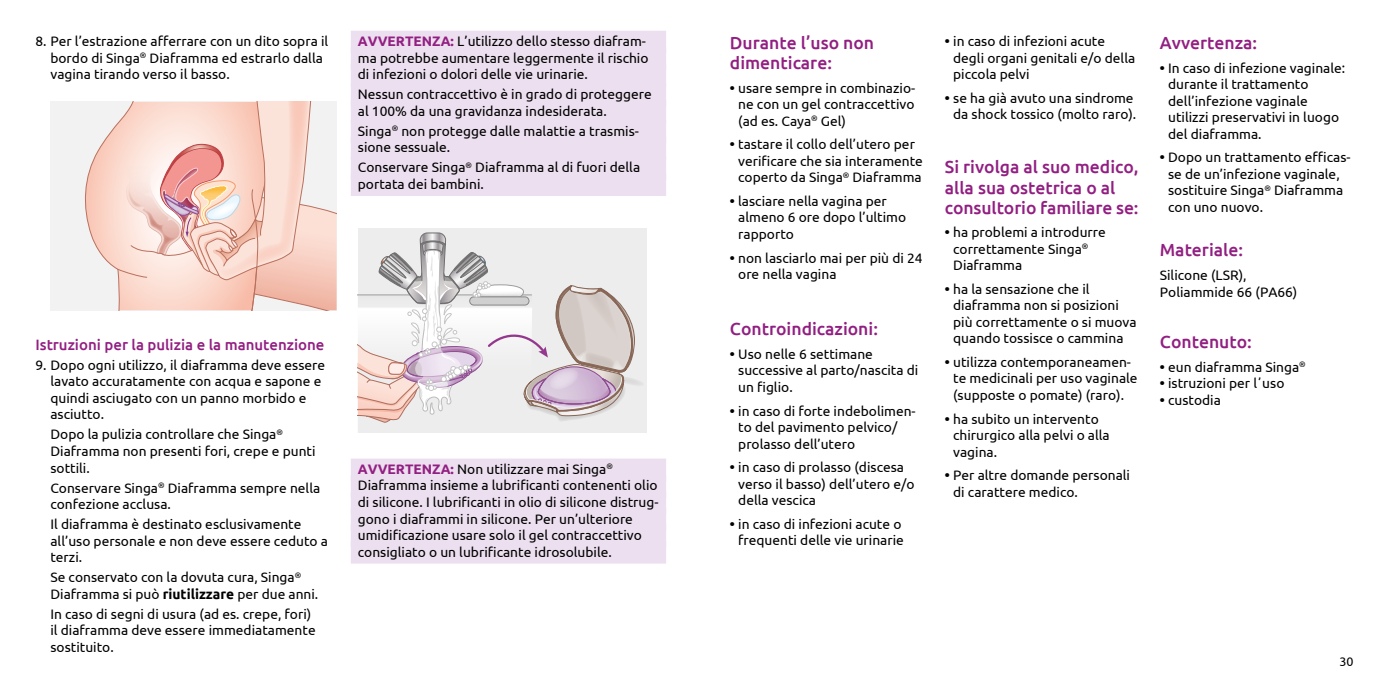
<style>
.page{position:relative;width:1389px;height:695px;background:#fff}
.page>*{position:absolute;margin:0;border:0;box-sizing:border-box;transform-origin:0 0}
.Headline{font:500 17.5px/20px "Ubuntu";color:#921f82}
.Fließtext{font:500 15px "Ubuntu";color:#921f82}
.Fließtext-2{font:13.75px/16.5px "Ubuntu";color:#000}
.Headline-2{font:13.75px/16.5px "Ubuntu";color:#000}
.t1{font:12.5px "Ubuntu";color:#000}
.s1{font-weight:700;color:#921f82}
.s2{font-weight:700}
</style>
<div class="page">
<div style="left:50px;top:102px;width:287px;height:208px;background:#ededed"></div>
<svg style="left:85px;top:102px;width:252px;height:208px"></svg>
<div style="left:351px;top:31px;width:315px;height:22px;background:#ecdfef"></div>
<div style="left:351px;top:47px;width:315px;height:23px;background:#ecdfef"></div>
<div style="left:351px;top:64px;width:315px;height:22px;background:#ecdfef"></div>
<div style="left:351px;top:84px;width:315px;height:22px;background:#ecdfef"></div>
<div style="left:351px;top:100px;width:315px;height:23px;background:#ecdfef"></div>
<div style="left:351px;top:120px;width:315px;height:23px;background:#ecdfef"></div>
<div style="left:351px;top:137px;width:315px;height:22px;background:#ecdfef"></div>
<div style="left:351px;top:157px;width:315px;height:22px;background:#ecdfef"></div>
<div style="left:351px;top:173px;width:315px;height:23px;background:#ecdfef"></div>
<div style="left:351px;top:458px;width:315px;height:23px;background:#ecdfef"></div>
<div style="left:351px;top:475px;width:315px;height:22px;background:#ecdfef"></div>
<div style="left:351px;top:491px;width:315px;height:23px;background:#ecdfef"></div>
<div style="left:351px;top:508px;width:315px;height:22px;background:#ecdfef"></div>
<div style="left:351px;top:524px;width:315px;height:23px;background:#ecdfef"></div>
<div style="left:351px;top:541px;width:315px;height:22px;background:#ecdfef"></div>
<div style="left:358px;top:228px;width:288px;height:205px;background:#ededed"></div>
<svg style="left:358px;top:232px;width:283px;height:191px"></svg>
<p class="Fließtext-2" style="left:50px;top:33px;width:279px;text-indent:-15px">8. Per l’estrazione afferrare con un dito sopra il bordo di Singa<sup>®</sup> Diaframma ed estrarlo dalla vagina tirando verso il basso.</p>
<p class="Fließtext-2" style="left:358px;top:33px;width:289px"><span class="s1">AVVERTENZA:</span> L’utilizzo dello stesso diafram‑</p>
<p class="Fließtext-2" style="left:358px;top:49px;width:292px">ma potrebbe aumentare leggermente il rischio</p>
<p class="Fließtext-2" style="left:358px;top:66px;width:232px">di infezioni o dolori delle vie urinarie.</p>
<p class="Fließtext-2" style="left:358px;top:86px;width:295px">Nessun contraccettivo è in grado di proteggere</p>
<p class="Fließtext-2" style="left:358px;top:102px;width:250px">al 100% da una gravidanza indesiderata.</p>
<p class="Fließtext-2" style="left:358px;top:122px;width:282px">Singa<sup>®</sup> non protegge dalle malattie a trasmis‑</p>
<p class="Fließtext-2" style="left:358px;top:139px;width:94px">sione sessuale.</p>
<p class="Fließtext-2" style="left:358px;top:159px;width:284px">Conservare Singa<sup>®</sup> Diaframma al di fuori della</p>
<p class="Fließtext-2" style="left:358px;top:175px;width:127px">portata dei bambini.</p>
<p class="Fließtext" style="left:35px;top:335px;width:291px">Istruzioni per la pulizia e la manutenzione</p>
<p class="Fließtext-2" style="left:50px;top:356px;width:276px;text-indent:-15px">9. Dopo ogni utilizzo, il diaframma deve essere lavato accuratamente con acqua e sapone e quindi asciugato con un panno morbido e asciutto.</p>
<p class="Fließtext-2" style="left:50px;top:426px;width:267px">Dopo la pulizia controllare che Singa<sup>®<br></sup>Diaframma non presenti fori, crepe e punti sottili.</p>
<p class="Fließtext-2" style="left:50px;top:479px;width:271px">Conservare Singa<sup>®</sup> Diaframma sempre nella confezione acclusa.</p>
<p class="Fließtext-2" style="left:50px;top:515px;width:279px">Il diaframma è destinato esclusivamente all’uso personale e non deve essere ceduto a terzi.</p>
<p class="Fließtext-2" style="left:50px;top:568px;width:269px">Se conservato con la dovuta cura, Singa<sup>®<br></sup>Diaframma si può <span class="s2">riutilizzare</span> per due anni.</p>
<p class="Fließtext-2" style="left:50px;top:605px;width:267px">In caso di segni di usura (ad es. crepe, fori) il diaframma deve essere immediatamente sostituito.</p>
<p class="Fließtext-2" style="left:358px;top:460px;width:257px"><span class="s1">AVVERTENZA:</span> Non utilizzare mai Singa<sup>®</sup></p>
<p class="Fließtext-2" style="left:358px;top:477px;width:301px">Diaframma insieme a lubrificanti contenenti olio</p>
<p class="Fließtext-2" style="left:358px;top:493px;width:301px">di silicone. I lubrificanti in olio di silicone distrug‑</p>
<p class="Fließtext-2" style="left:358px;top:510px;width:277px">gono i diaframmi in silicone. Per un’ulteriore</p>
<p class="Fließtext-2" style="left:358px;top:526px;width:286px">umidificazione usare solo il gel contraccettivo</p>
<p class="Fließtext-2" style="left:358px;top:543px;width:255px">consigliato o un lubrificante idrosolubile.</p>
<p class="Headline" style="left:730px;top:32px;width:146px">Durante l’uso non dimenticare:</p>
<p class="Fließtext-2" style="left:738px;top:79px;width:179px;text-align:justify;text-indent:-8px"><span class="s2">•</span> usare sempre in combinazio&shy;ne con un gel contraccettivo (ad es. Caya<sup>®</sup> Gel)</p>
<p class="Fließtext-2" style="left:738px;top:136px;width:186px;text-indent:-8px"><span class="s2">•</span> tastare il collo dell’utero per verificare che sia interamente coperto da Singa<sup>®</sup> Diaframma</p>
<p class="Fließtext-2" style="left:738px;top:192px;width:170px;text-indent:-8px"><span class="s2">•</span> lasciare nella vagina per almeno 6 ore dopo l’ultimo rapporto</p>
<p class="Fließtext-2" style="left:738px;top:249px;width:186px;text-indent:-8px"><span class="s2">•</span> non lasciarlo mai per più di 24 ore nella vagina</p>
<p class="Headline" style="left:730px;top:318px;width:150px">Controindicazioni:</p>
<p class="Fließtext-2" style="left:738px;top:345px;width:182px;text-indent:-8px"><span class="s2">•</span> Uso nelle 6 settimane successive al parto/nascita di un figlio.</p>
<p class="Fließtext-2" style="left:738px;top:402px;width:179px;text-indent:-8px"><span class="s2">•</span> in caso di forte indebolimen&shy;to del pavimento pelvico/ prolasso dell’utero</p>
<p class="Fließtext-2" style="left:738px;top:458px;width:178px;text-indent:-8px"><span class="s2">•</span> in caso di prolasso (discesa verso il basso) dell’utero e/o della vescica</p>
<p class="Fließtext-2" style="left:730px;top:515px;width:175px;text-align:right"><span class="s2">•</span> in caso di infezioni acute o frequenti delle vie urinarie</p>
<p class="Fließtext-2" style="left:953px;top:33px;width:184px;text-indent:-8px"><span class="s2">•</span> in caso di infezioni acute degli organi genitali e/o della piccola pelvi</p>
<p class="Fließtext-2" style="left:945px;top:89px;width:193px;text-align:right"><span class="s2">•</span> se ha già avuto una sindrome da shock tossico (molto raro).</p>
<p class="Headline" style="left:945px;top:157px;width:195px">Si rivolga al suo medico, alla sua ostetrica o al consultorio familiare se:</p>
<p class="Fließtext-2" style="left:953px;top:223px;width:154px;text-indent:-8px"><span class="s2">•</span> ha problemi a introdurre correttamente Singa<sup>®<br></sup>Diaframma</p>
<p class="Fließtext-2" style="left:953px;top:280px;width:185px;text-indent:-8px"><span class="s2">•</span> ha la sensazione che il diaframma non si posizioni più correttamente o si muova quando tossisce o cammina</p>
<p class="Fließtext-2" style="left:953px;top:353px;width:186px;text-indent:-8px"><span class="s2">•</span> utilizza contemporaneamen&shy;te medicinali per uso vaginale (supposte o pomate) (raro).</p>
<p class="Fließtext-2" style="left:953px;top:410px;width:158px;text-indent:-8px"><span class="s2">•</span> ha subito un intervento chirurgico alla pelvi o alla vagina.</p>
<p class="Fließtext-2" style="left:953px;top:466px;width:178px;text-indent:-8px"><span class="s2">•</span> Per altre domande personali di carattere medico.</p>
<p class="Headline" style="left:1160px;top:32px;width:99px">Avvertenza:</p>
<p class="Fließtext-2" style="left:1168px;top:59px;width:179px;text-indent:-8px"><span class="s2">•</span> In caso di infezione vaginale: durante il trattamento dell’infezione vaginale utilizzi preservativi in luogo del diaframma.</p>
<p class="Fließtext-2" style="left:1168px;top:149px;width:184px;text-indent:-8px"><span class="s2">•</span> Dopo un trattamento efficas&shy;se de un’infezione vaginale, sostituire Singa<sup>®</sup> Diaframma con uno nuovo.</p>
<p class="Headline" style="left:1160px;top:239px;width:85px">Materiale:</p>
<p class="Headline-2" style="left:1160px;top:266px;width:139px">Silicone (LSR),<br>Poliammide 66 (PA66)</p>
<p class="Headline" style="left:1160px;top:331px;width:94px">Contenuto:</p>
<p class="Fließtext-2" style="left:1160px;top:358px;width:147px"><span class="s2">•</span> eun diaframma Singa<sup>®</sup></p>
<p class="Fließtext-2" style="left:1160px;top:375px;width:126px"><span class="s2">•</span> istruzioni per lʼuso</p>
<p class="Fließtext-2" style="left:1160px;top:391px;width:63px"><span class="s2">•</span> custodia</p>
<p class="t1" style="left:1339px;top:653px;width:16px">30</p>
</div>
